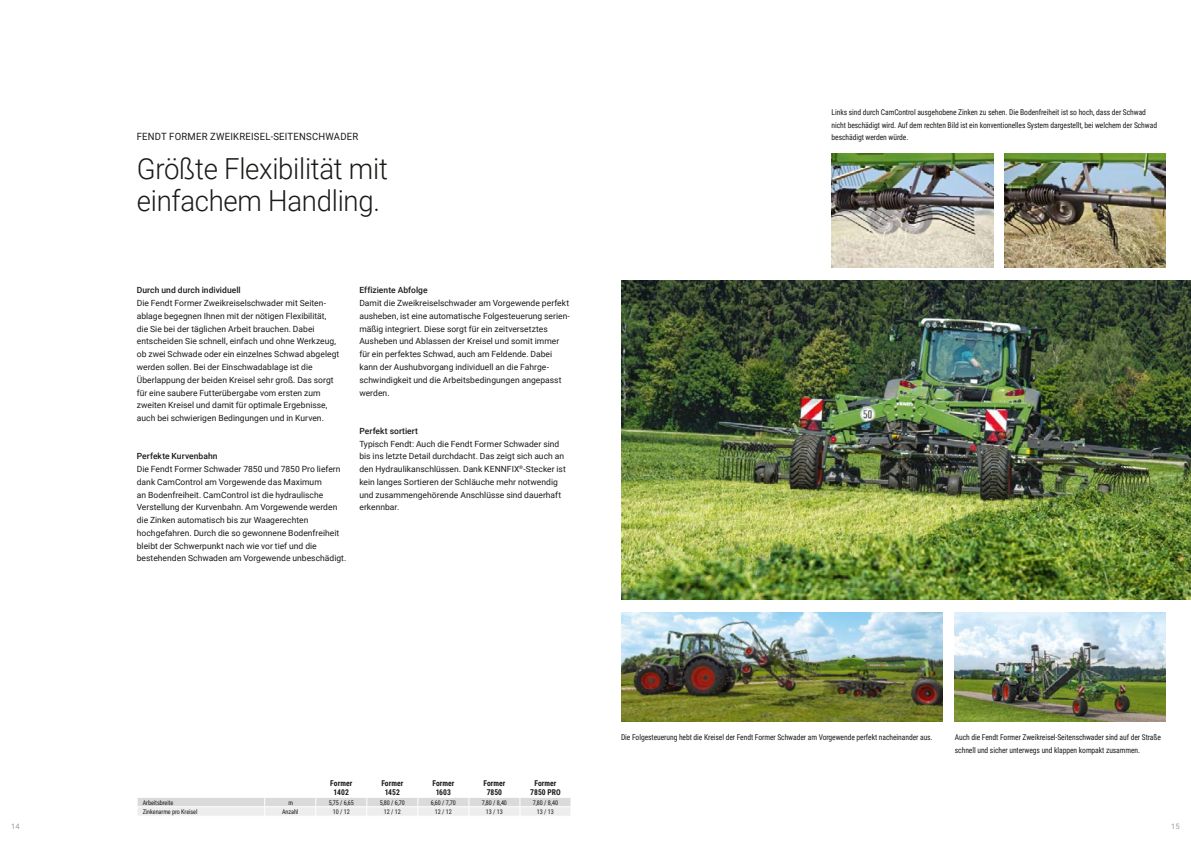
<style>
.page{position:relative;width:1191px;height:842px;background:#fff}
.page>*{position:absolute;margin:0;border:0;box-sizing:border-box;transform-origin:0 0}
.t1{font:300 29px/32px "Roboto";letter-spacing:-.01em;color:#1a1a18;scale:.95 1}
.t2{font:10px "Roboto";letter-spacing:.025em;color:#1a1a18;scale:.95 1}
.t3{font:8.5px/12.8px "Roboto";letter-spacing:.005em;color:#1a1a18}
.t4{font:500 8.5px "Roboto";letter-spacing:.005em;color:#1a1a18}
.t5{font:8px/12.8px "Roboto Condensed";letter-spacing:-.01em;color:#1a1a18;scale:.95 1}
.t6{font:700 8px/9px "Roboto Condensed";letter-spacing:.005em;color:#1a1a18;text-align:center;scale:.95 1}
.t7{font:7.5px "Roboto";color:#9f9f9e}
.t8{font:6.5px "Roboto Condensed";letter-spacing:-.01em;color:#1a1a18;scale:.95 1}
</style>
<div class="page">
<svg style="left:137px;top:798px;width:434px;height:18px"></svg>
<img style="left:621px;top:612px;width:322px;height:109px">
<img style="left:955px;top:612px;width:210px;height:109px">
<img style="left:621px;top:281px;width:570px;height:319px">
<img style="left:1005px;top:153px;width:160px;height:115px">
<img style="left:831px;top:153px;width:162px;height:115px">
<p class="t7" style="left:11px;top:821px;width:10px">14</p>
<p class="t2" style="left:137px;top:130px;width:235px">FENDT FORMER ZWEIKREISEL-SEITENSCHWADER</p>
<h1 class="t1" style="left:137px;top:151px;width:266px">Größte Flexibilität mit einfachem Handling.</h1>
<p class="t4" style="left:137px;top:284px;width:105px">Durch und durch individuell</p>
<p class="t3" style="left:137px;top:296px;width:204px">Die Fendt Former Zweikreiselschwader mit Seiten ablage begegnen Ihnen mit der nötigen Flexibilität, die Sie bei der täglichen Arbeit brauchen. Dabei entscheiden Sie schnell, einfach und ohne Werkzeug, ob zwei Schwade oder ein einzelnes Schwad abgelegt werden sollen. Bei der Einschwadablage ist die Überlappung der beiden Kreisel sehr groß. Das sorgt für eine saubere Futterübergabe vom ersten zum zweiten Kreisel und damit für optimale Ergebnisse, auch bei schwierigen Bedingungen und in Kurven.</p>
<p class="t4" style="left:137px;top:450px;width:82px">Perfekte Kurvenbahn</p>
<p class="t3" style="left:137px;top:462px;width:211px">Die Fendt Former Schwader 7850 und 7850 Pro liefern dank CamControl am Vorgewende das Maximum<br>an Bodenfreiheit. CamControl ist die hydraulische Verstellung der Kurvenbahn. Am Vorgewende werden die Zinken automatisch bis zur Waagerechten hochgefahren. Durch die so gewonnene Bodenfreiheit bleibt der Schwerpunkt nach wie vor tief und die bestehenden Schwaden am Vorgewende unbeschädigt.</p>
<p class="t4" style="left:359px;top:284px;width:70px">Effiziente Abfolge</p>
<p class="t3" style="left:359px;top:296px;width:211px">Damit die Zweikreiselschwader am Vorgewende perfekt ausheben, ist eine automatische Folgesteuerung serien mäßig integriert. Diese sorgt für ein zeitversetztes Ausheben und Ablassen der Kreisel und somit immer für ein perfektes Schwad, auch am Feldende. Dabei kann der Aushubvorgang individuell an die Fahrge schwindigkeit und die Arbeitsbedingungen angepasst werden.</p>
<p class="t4" style="left:359px;top:425px;width:60px">Perfekt sortiert</p>
<p class="t3" style="left:359px;top:437px;width:208px">Typisch Fendt: Auch die Fendt Former Schwader sind bis ins letzte Detail durchdacht. Das zeigt sich auch an den Hydraulikanschlüssen. Dank KENNFIX<sup>®</sup>-Stecker ist kein langes Sortieren der Schläuche mehr notwendig und zusammengehörende Anschlüsse sind dauerhaft erkennbar.</p>
<p class="t5" style="left:831px;top:105px;width:344px">Links sind durch CamControl ausgehobene Zinken zu sehen. Die Bodenfreiheit ist so hoch, dass der Schwad nicht beschädigt wird. Auf dem rechten Bild ist ein konventionelles System dargestellt, bei welchem der Schwad beschädigt werden würde.</p>
<p class="t6" style="left:330px;top:778px;width:25px">Former<br>1402</p>
<p class="t6" style="left:381px;top:778px;width:25px">Former<br>1452</p>
<p class="t6" style="left:432px;top:778px;width:25px">Former<br>1603</p>
<p class="t6" style="left:483px;top:778px;width:25px">Former<br>7850</p>
<p class="t6" style="left:530px;top:778px;width:33px">Former<br>7850 PRO</p>
<p class="t8" style="left:143px;top:798px;width:34px">Arbeitsbreite</p>
<p class="t8" style="left:288px;top:798px;width:6px">m</p>
<p class="t8" style="left:329px;top:798px;width:28px">5,75 / 6,65</p>
<p class="t8" style="left:380px;top:798px;width:28px">5,80 / 6,70</p>
<p class="t8" style="left:431px;top:798px;width:28px">6,60 / 7,70</p>
<p class="t8" style="left:482px;top:798px;width:28px">7,80 / 8,40</p>
<p class="t8" style="left:533px;top:798px;width:28px">7,80 / 8,40</p>
<p class="t8" style="left:143px;top:807px;width:59px">Zinkenarme pro Kreisel</p>
<p class="t8" style="left:282px;top:807px;width:19px">Anzahl</p>
<p class="t8" style="left:333px;top:807px;width:19px">10 / 12</p>
<p class="t8" style="left:384px;top:807px;width:19px">12 / 12</p>
<p class="t8" style="left:435px;top:807px;width:19px">12 / 12</p>
<p class="t8" style="left:486px;top:807px;width:19px">13 / 13</p>
<p class="t8" style="left:537px;top:807px;width:19px">13 / 13</p>
<p class="t5" style="left:621px;top:730px;width:329px">Die Folgesteuerung hebt die Kreisel der Fendt Former Schwader am Vorgewende perfekt nacheinander aus.</p>
<p class="t5" style="left:955px;top:730px;width:218px">Auch die Fendt Former Zweikreisel-Seitenschwader sind auf der Straße schnell und sicher unterwegs und klappen kompakt zusammen.</p>
<p class="t7" style="left:1171px;top:821px;width:10px">15</p>
</div>
